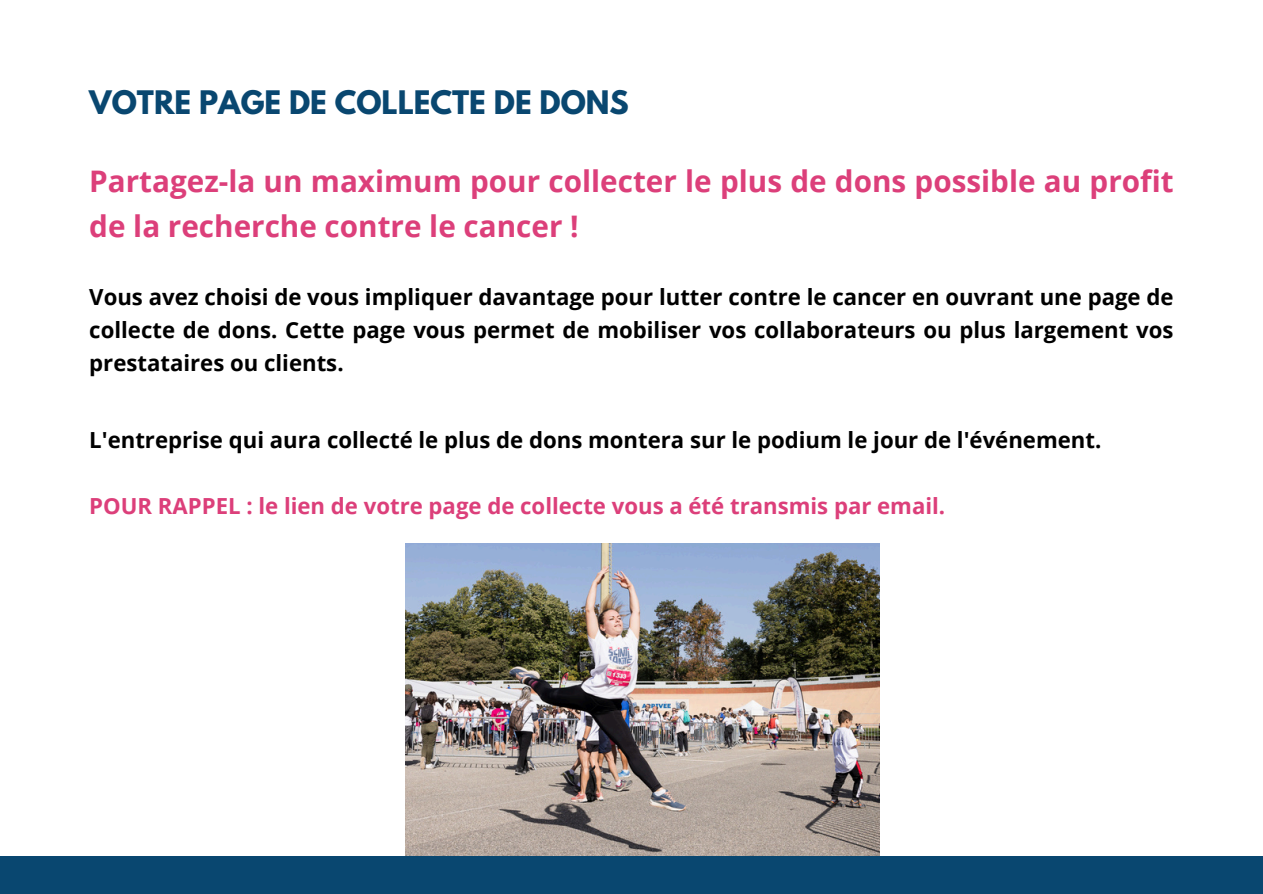
<style>
.page{position:relative;width:1263px;height:894px;background:#fff}
.page>*{position:absolute;margin:0;border:0;box-sizing:border-box;transform-origin:0 0}
.t1{font:700 29.7px/45px "Open Sans";color:#dc3f7a}
.t2{font:700 28.65px "League Spartan";color:#094770}
.t3{font:700 22.2px/32.7px "Open Sans";color:#000;text-align:justify}
.t4{font:700 22.2px "Open Sans";color:#dc3f7a}
</style>
<div class="page">
<img style="left:405px;top:543px;width:475px;height:312px">
<div style="left:0;top:855px;width:1263px;height:38px;background:#094770"></div>
<p class="t2" style="left:89px;top:88px;width:541px">VOTRE PAGE DE COLLECTE DE DONS</p>
<p class="t1" style="left:89px;top:158px;width:1086px">Partagez-la un maximum pour collecter le plus de dons possible au profit de la recherche contre le cancer !</p>
<p class="t3" style="left:89px;top:280px;width:1086px">Vous avez choisi de vous impliquer davantage pour lutter contre le cancer en ouvrant une page de collecte de dons. Cette page vous permet de mobiliser vos collaborateurs ou plus largement vos prestataires ou clients.</p>
<p class="t3" style="left:89px;top:423px;width:1013px">L'entreprise qui aura collecté le plus de dons montera sur le podium le jour de l'événement.</p>
<p class="t4" style="left:89px;top:490px;width:857px">POUR RAPPEL : le lien de votre page de collecte vous a été transmis par email.</p>
</div>
